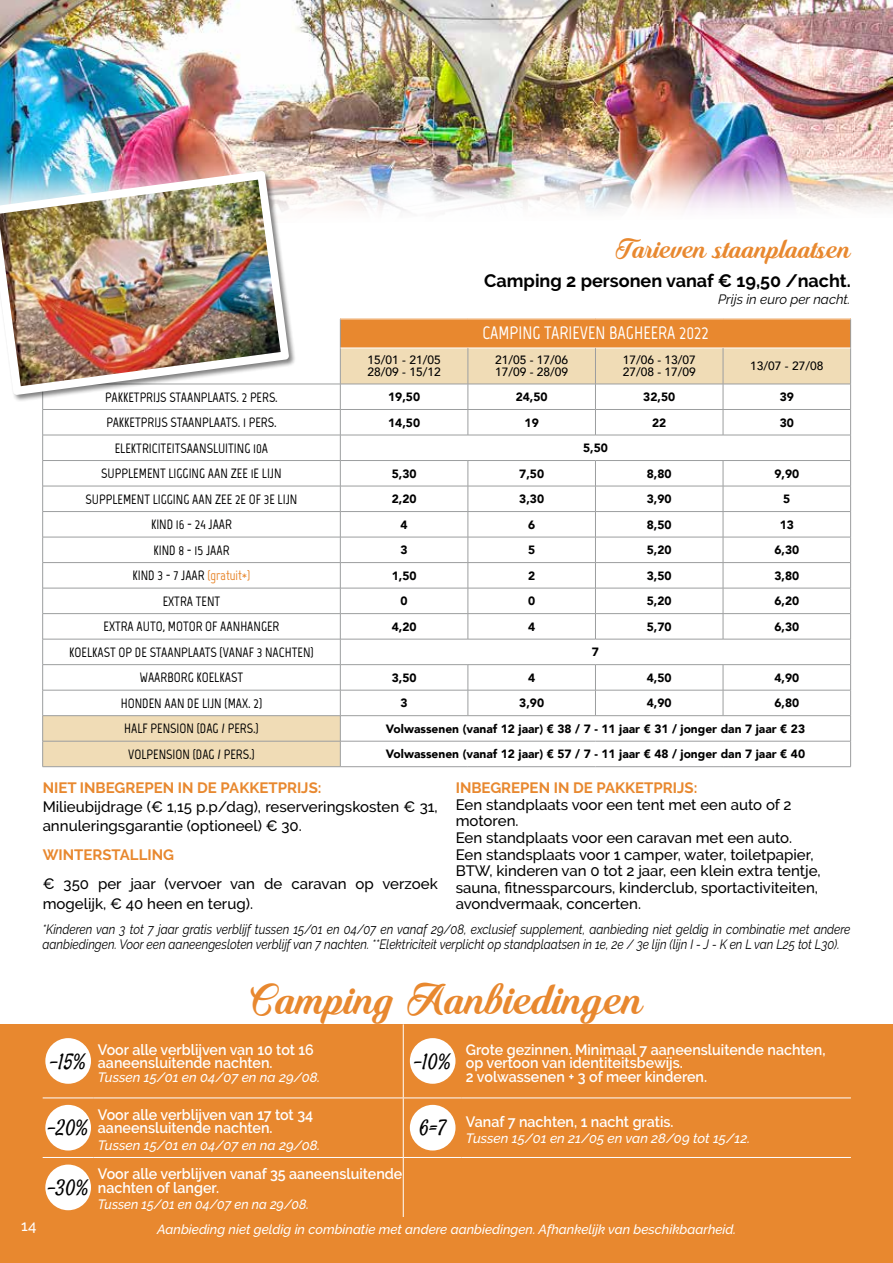
<style>
.page{position:relative;width:893px;height:1263px;background:#fff}
.page>*{position:absolute;margin:0;border:0;box-sizing:border-box;transform-origin:0 0}
.t1{font:45px "Quincho Script PERSONALUSE";color:#e8882f}
.t2{font:27.9px "Quincho Script PERSONALUSE";color:#e8882f}
.t3{font:21.45px "Satisfy";color:#000}
.t4{font:700 18px "Raleway";color:#000}
.t5{font:700 18px "Marvel";color:#fff}
.t6{font:500 15px/16.6px "Raleway";color:#000}
.t7{font:600 15px/13.5px "Raleway";color:#fff;scale:.95 1}
.t8{font:700 15px "Raleway";color:#e8882f}
.t9{font:500 15px "Raleway";color:#fff}
.t10{font:700 13.5px "Marvel";color:#000}
.t11{font:italic 13.5px/15px "Raleway";color:#000;scale:.87 1}
.t12{font:italic 500 13.5px "Raleway";color:#fff}
.t13{font:italic 500 13.5px "Raleway";color:#fff;scale:.95 1}
.t14{font:italic 13.5px "Raleway";color:#000}
.t15{font:italic 500 13.2px "Raleway";color:#fff}
.t16{font:900 12px "Avenir";color:#000}
.t17{font:500 12px/12px "Avenir";color:#000}
.s1{color:#e8882f}
.s2{font-family:"Satisfy";font-weight:400;font-size:21.45px;color:#000}
</style>
<div class="page">
<div style="left:0;top:1025px;width:893px;height:238px;background:#e8882f"></div>
<img style="left:0;top:0;width:893px;height:135px">
<img style="left:0;top:135px;width:893px;height:317px">
<svg style="left:297px;top:218px;width:596px;height:170px"></svg>
<svg style="left:42px;top:319px;width:809px;height:448px"></svg>
<hr style="left:43px;top:766px;width:297px;height:1px;background:#9c9e9f">
<hr style="left:340px;top:766px;width:128px;height:1px;background:#9c9e9f">
<hr style="left:468px;top:766px;width:127px;height:1px;background:#9c9e9f">
<hr style="left:595px;top:766px;width:128px;height:1px;background:#9c9e9f">
<hr style="left:723px;top:766px;width:128px;height:1px;background:#9c9e9f">
<hr style="left:468px;top:348px;width:1px;height:36px;background:#9c9e9f">
<hr style="left:595px;top:348px;width:1px;height:36px;background:#9c9e9f">
<hr style="left:723px;top:348px;width:1px;height:36px;background:#9c9e9f">
<div style="left:0;top:170px;width:297px;height:233px;background:#000;opacity:.5"></div>
<img style="left:0;top:171px;width:289px;height:224px">
<img style="left:0;top:180px;width:281px;height:206px">
<hr style="left:43px;top:1097px;width:51px;height:1px;background:#fff">
<hr style="left:94px;top:1097px;width:309px;height:1px;background:#fff">
<hr style="left:43px;top:1157px;width:51px;height:1px;background:#fff">
<hr style="left:403px;top:1024px;width:1px;height:73px;background:#fff">
<hr style="left:403px;top:1098px;width:1px;height:59px;background:#fff">
<hr style="left:403px;top:1158px;width:1px;height:59px;background:#fff">
<hr style="left:94px;top:1157px;width:309px;height:1px;background:#fff">
<hr style="left:403px;top:1157px;width:59px;height:1px;background:#fff">
<hr style="left:462px;top:1157px;width:389px;height:1px;background:#fff">
<hr style="left:403px;top:1097px;width:59px;height:1px;background:#fff">
<hr style="left:462px;top:1097px;width:389px;height:1px;background:#fff">
<div style="left:45px;top:1038px;width:46px;height:46px;background:#fff;border-radius:50%"></div>
<div style="left:410px;top:1038px;width:45px;height:46px;background:#fff;border-radius:50%"></div>
<div style="left:45px;top:1105px;width:46px;height:45px;background:#fff;border-radius:50%"></div>
<div style="left:410px;top:1105px;width:45px;height:45px;background:#fff;border-radius:50%"></div>
<div style="left:45px;top:1164px;width:46px;height:46px;background:#fff;border-radius:50%"></div>
<h2 class="t2" style="left:616px;top:233px;width:236px">Tarieven staanplaatsen</h2>
<p class="t4" style="left:484px;top:270px;width:368px">Camping 2 personen vanaf € 19,50 /nacht.</p>
<p class="t5" style="left:482px;top:322px;width:228px">CAMPING TARIEVEN BAGHEERA 2022</p>
<p class="t14" style="left:718px;top:292px;width:134px">Prijs in euro per nacht.</p>
<p class="t17" style="left:367px;top:354px;width:75px">15/01 - 21/05<br>28/09 - 15/12</p>
<p class="t17" style="left:495px;top:354px;width:75px">21/05 - 17/06<br>17/09 - 28/09</p>
<p class="t17" style="left:623px;top:354px;width:75px">17/06 - 13/07<br>27/08 - 17/09</p>
<p class="t17" style="left:750px;top:360px;width:75px">13/07 - 27/08</p>
<p class="t10" style="left:105px;top:389px;width:174px">PAKKETPRIJS STAANPLAATS. 2 PERS.</p>
<p class="t16" style="left:388px;top:387px;width:33px">19,50</p>
<p class="t16" style="left:516px;top:387px;width:33px">24,50</p>
<p class="t16" style="left:643px;top:387px;width:33px">32,50</p>
<p class="t16" style="left:780px;top:387px;width:16px">39</p>
<p class="t10" style="left:106px;top:414px;width:172px">PAKKETPRIJS STAANPLAATS. 1 PERS.</p>
<p class="t16" style="left:388px;top:412px;width:33px">14,50</p>
<p class="t16" style="left:525px;top:412px;width:16px">19</p>
<p class="t16" style="left:652px;top:412px;width:16px">22</p>
<p class="t16" style="left:780px;top:412px;width:16px">30</p>
<p class="t10" style="left:115px;top:440px;width:155px">ELEKTRICITEITSAANSLUITING 10A</p>
<p class="t16" style="left:583px;top:438px;width:26px">5,50</p>
<p class="t10" style="left:101px;top:465px;width:182px">SUPPLEMENT LIGGING AAN ZEE 1E LIJN</p>
<p class="t16" style="left:392px;top:463px;width:26px">5,30</p>
<p class="t16" style="left:519px;top:463px;width:26px">7,50</p>
<p class="t16" style="left:647px;top:463px;width:26px">8,80</p>
<p class="t16" style="left:774px;top:463px;width:26px">9,90</p>
<p class="t10" style="left:86px;top:491px;width:213px">SUPPLEMENT LIGGING AAN ZEE 2E OF 3E LIJN</p>
<p class="t16" style="left:392px;top:489px;width:26px">2,20</p>
<p class="t16" style="left:519px;top:489px;width:26px">3,30</p>
<p class="t16" style="left:647px;top:489px;width:26px">3,90</p>
<p class="t16" style="left:783px;top:489px;width:9px">5</p>
<p class="t10" style="left:151px;top:516px;width:82px">KIND 16 - 24 JAAR</p>
<p class="t16" style="left:401px;top:514px;width:9px">4</p>
<p class="t16" style="left:528px;top:514px;width:9px">6</p>
<p class="t16" style="left:647px;top:514px;width:26px">8,50</p>
<p class="t16" style="left:780px;top:514px;width:16px">13</p>
<p class="t10" style="left:153px;top:542px;width:78px">KIND 8 - 15 JAAR</p>
<p class="t16" style="left:401px;top:540px;width:9px">3</p>
<p class="t16" style="left:528px;top:540px;width:9px">5</p>
<p class="t16" style="left:647px;top:540px;width:26px">5,20</p>
<p class="t16" style="left:774px;top:540px;width:26px">6,30</p>
<p class="t10" style="left:133px;top:567px;width:119px">KIND 3 - 7 JAAR <span class="s1">(gratuit*)</span></p>
<p class="t16" style="left:392px;top:565px;width:26px">1,50</p>
<p class="t16" style="left:528px;top:565px;width:9px">2</p>
<p class="t16" style="left:647px;top:565px;width:26px">3,50</p>
<p class="t16" style="left:774px;top:565px;width:26px">3,80</p>
<p class="t10" style="left:163px;top:593px;width:59px">EXTRA TENT</p>
<p class="t16" style="left:401px;top:591px;width:9px">0</p>
<p class="t16" style="left:528px;top:591px;width:9px">0</p>
<p class="t16" style="left:647px;top:591px;width:26px">5,20</p>
<p class="t16" style="left:774px;top:591px;width:26px">6,20</p>
<p class="t10" style="left:104px;top:618px;width:177px">EXTRA AUTO, MOTOR OF AANHANGER</p>
<p class="t16" style="left:392px;top:616px;width:26px">4,20</p>
<p class="t16" style="left:528px;top:616px;width:9px">4</p>
<p class="t16" style="left:647px;top:616px;width:26px">5,70</p>
<p class="t16" style="left:774px;top:616px;width:26px">6,30</p>
<p class="t10" style="left:69px;top:644px;width:246px">KOELKAST OP DE STAANPLAATS (VANAF 3 NACHTEN)</p>
<p class="t16" style="left:592px;top:642px;width:9px">7</p>
<p class="t10" style="left:140px;top:669px;width:105px">WAARBORG KOELKAST</p>
<p class="t16" style="left:392px;top:667px;width:26px">3,50</p>
<p class="t16" style="left:528px;top:667px;width:9px">4</p>
<p class="t16" style="left:647px;top:667px;width:26px">4,50</p>
<p class="t16" style="left:774px;top:667px;width:26px">4,90</p>
<p class="t10" style="left:121px;top:695px;width:143px">HONDEN AAN DE LIJN (MAX. 2)</p>
<p class="t16" style="left:401px;top:693px;width:9px">3</p>
<p class="t16" style="left:519px;top:693px;width:26px">3,90</p>
<p class="t16" style="left:647px;top:693px;width:26px">4,90</p>
<p class="t16" style="left:774px;top:693px;width:26px">6,80</p>
<p class="t10" style="left:124px;top:720px;width:136px">HALF PENSION (DAG / PERS.)</p>
<p class="t16" style="left:386px;top:718px;width:421px">Volwassenen (vanaf 12 jaar) € 38 / 7 - 11 jaar € 31 / jonger dan 7 jaar € 23</p>
<p class="t10" style="left:128px;top:746px;width:128px">VOLPENSION (DAG / PERS.)</p>
<p class="t16" style="left:386px;top:744px;width:421px">Volwassenen (vanaf 12 jaar) € 57 / 7 - 11 jaar € 48 / jonger dan 7 jaar € 40</p>
<p class="t8" style="left:43px;top:779px;width:280px">NIET INBEGREPEN IN DE PAKKETPRIJS:</p>
<p class="t6" style="left:43px;top:797px;width:396px;line-height:19px">Milieubijdrage (€ 1,15 p.p/dag), reserveringskosten € 31, annuleringsgarantie (optioneel) € 30.</p>
<p class="t8" style="left:43px;top:846px;width:133px">WINTERSTALLING</p>
<p class="t6" style="left:43px;top:873px;width:397px;line-height:20.5px">€ 350 per jaar (vervoer van de caravan op verzoek mogelijk, € 40 heen en terug).</p>
<p class="t8" style="left:456px;top:779px;width:243px">INBEGREPEN IN DE PAKKETPRIJS:</p>
<p class="t6" style="left:456px;top:796px;width:366px">Een standplaats voor een tent met een auto of 2 motoren.<br>Een standplaats voor een caravan met een auto.<br>Een standsplaats voor 1 camper, water, toiletpapier, BTW, kinderen van 0 tot 2 jaar, een klein extra tentje, sauna, fitnessparcours, kinderclub, sportactiviteiten, avondvermaak, concerten.</p>
<p class="t11" style="left:43px;top:922px;width:930px">*Kinderen van 3 tot 7 jaar gratis verblijf tussen 15/01 en 04/07 en vanaf 29/08, exclusief supplement, aanbieding niet geldig in combinatie met andere aanbiedingen. Voor een aaneengesloten verblijf van 7 nachten. **Elektriciteit verplicht op standplaatsen in 1e, 2e / 3e lijn (lijn I - J - K en L van L25 tot L30).</p>
<h1 class="t1" style="left:251px;top:973px;width:393px">Camping Aanbiedingen</h1>
<p class="t9" style="left:21px;top:1217px;width:17px">14</p>
<h3 class="t3" style="left:51px;top:1048px;width:37px">-15%</h3>
<p class="t7" style="left:98px;top:1042px;width:229px">Voor alle verblijven van 10 tot 16 aaneensluitende nachten.</p>
<p class="t12" style="left:98px;top:1069px;width:224px">Tussen 15/01 en 04/07 en na 29/08.</p>
<h3 class="t3" style="left:48px;top:1115px;width:41px">-20%</h3>
<p class="t7" style="left:98px;top:1108px;width:228px">Voor alle verblijven van 17 tot 34 aaneensluitende nachten.</p>
<p class="t12" style="left:98px;top:1137px;width:224px">Tussen 15/01 en 04/07 en na 29/08.</p>
<h3 class="t3" style="left:48px;top:1175px;width:42px">-30%</h3>
<p class="t7" style="left:98px;top:1167px;width:322px">Voor alle verblijven vanaf 35 aaneensluitende nachten of langer.</p>
<p class="t13" style="left:98px;top:1197px;width:224px">Tussen 15/01 en 04/07 en na 29/08.</p>
<h3 class="t3" style="left:415px;top:1048px;width:38px">-10%</h3>
<p class="t7" style="left:466px;top:1042px;width:380px">Grote gezinnen. Minimaal 7 aaneensluitende nachten, op vertoon van identiteitsbewijs.<br>2 volwassenen + 3 of meer kinderen.</p>
<p class="t7" style="left:419px;top:1114px;width:269px"><span class="s2">6=7</span> Vanaf 7 nachten, 1 nacht gratis.</p>
<p class="t12" style="left:466px;top:1130px;width:286px">Tussen 15/01 en 21/05 en van 28/09 tot 15/12.</p>
<p class="t15" style="left:157px;top:1222px;width:581px">Aanbieding niet geldig in combinatie met andere aanbiedingen. Afhankelijk van beschikbaarheid.</p>
</div>
